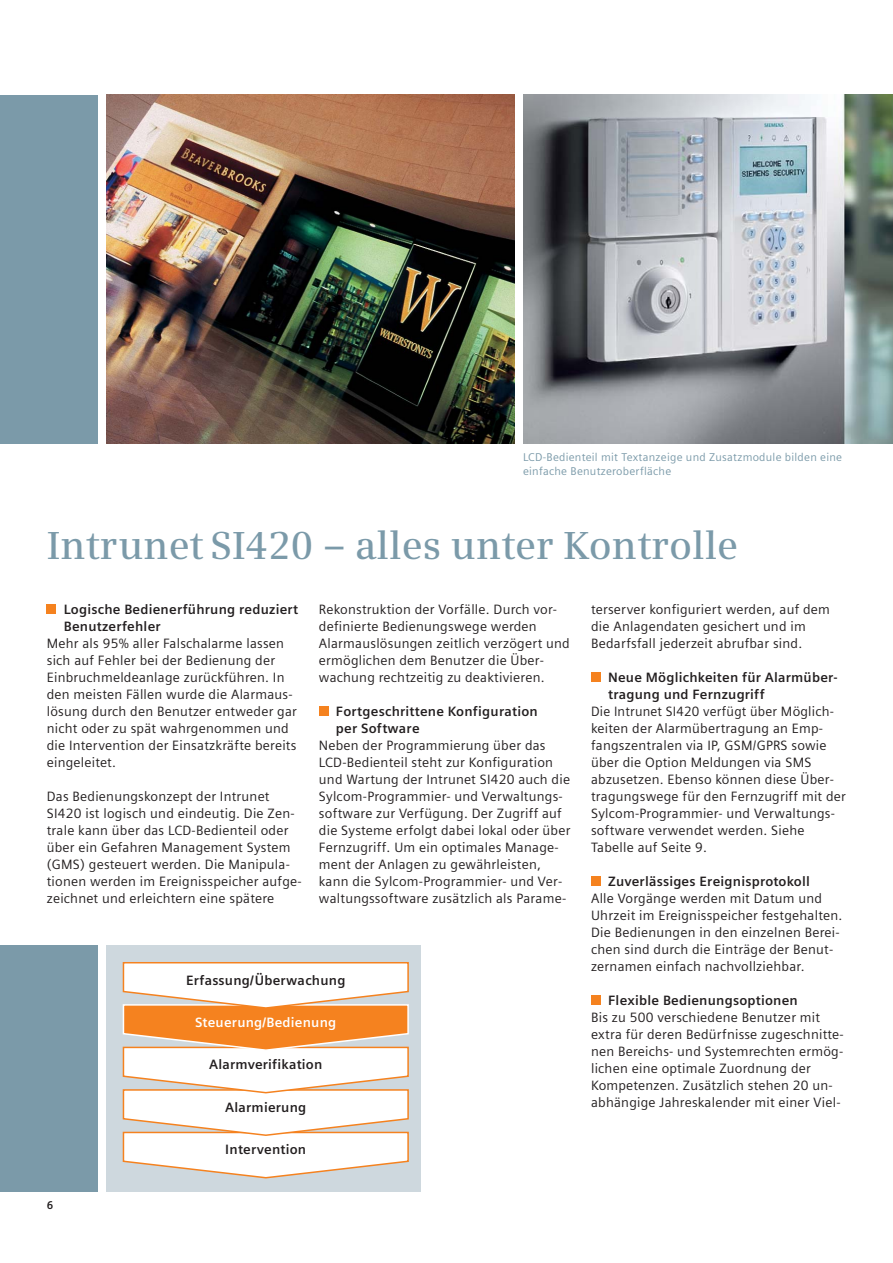
<style>
.page{position:relative;width:893px;height:1263px;background:#fff}
.page>*{position:absolute;margin:0;border:0;box-sizing:border-box;transform-origin:0 0}
.t1{font:600 39px "Siemens Serif OT";color:#7b9aa9}
.t2{font:13.5px/17px "Siemens Sans OT";letter-spacing:.015em;color:#231f20}
.t3{font:700 13.5px/17px "Siemens Sans OT";letter-spacing:.015em;color:#231f20}
.t4{font:700 13.5px "Siemens Sans OT";letter-spacing:.015em;color:#fff}
.t5{font:11.25px/14.9px "Siemens Sans OT";letter-spacing:.025em;color:#7b9aa9}
.t6{font:700 11.25px "Siemens Sans OT";color:#231f20}
</style>
<div class="page">
<img style="left:523px;top:95px;width:369px;height:349px">
<div style="left:47px;top:604px;width:9px;height:10px;background:#f5821f"></div>
<div style="left:319px;top:706px;width:9px;height:10px;background:#f5821f"></div>
<div style="left:0;top:95px;width:98px;height:349px;background:#7b9aa9"></div>
<img style="left:106px;top:95px;width:408px;height:349px">
<div style="left:591px;top:995px;width:9px;height:10px;background:#f5821f"></div>
<div style="left:591px;top:876px;width:9px;height:10px;background:#f5821f"></div>
<div style="left:591px;top:672px;width:9px;height:10px;background:#f5821f"></div>
<div style="left:0;top:945px;width:98px;height:247px;background:#7b9aa9"></div>
<div style="left:106px;top:945px;width:315px;height:247px;background:#ced8de"></div>
<svg style="left:123px;top:962px;width:286px;height:216px;background:#f6dfca"></svg>
<p class="t5" style="left:523px;top:450px;width:321px">LCD-Bedienteil mit Textanzeige und Zusatzmodule bilden eine einfache Benutzeroberfläche</p>
<h1 class="t1" style="left:47px;top:529px;width:693px">Intrunet SI420 – alles unter Kontrolle</h1>
<p class="t3" style="left:64px;top:602px;width:236px">Logische Bedienerführung reduziert<br>Benutzerfehler</p>
<p class="t2" style="left:47px;top:636px;width:252px">Mehr als 95% aller Falschalarme lassen sich auf Fehler bei der Bedienung der Einbruchmeldeanlage zurückführen. In den meisten Fällen wurde die Alarmaus&shy;lösung durch den Benutzer entweder gar nicht oder zu spät wahrgenommen und die Intervention der Einsatzkräfte bereits eingeleitet.</p>
<p class="t2" style="left:47px;top:789px;width:256px">Das Bedienungskonzept der Intrunet SI420 ist logisch und eindeutig. Die Zen&shy;trale kann über das LCD-Bedienteil oder über ein Gefahren Management System (GMS) gesteuert werden. Die Manipula&shy;tionen werden im Ereignisspeicher aufge&shy;zeichnet und erleichtern eine spätere</p>
<p class="t2" style="left:319px;top:602px;width:252px">Rekonstruktion der Vorfälle. Durch vor&shy;definierte Bedienungswege werden Alarmauslösungen zeitlich verzögert und ermöglichen dem Benutzer die Über&shy;wachung rechtzeitig zu deaktivieren.</p>
<p class="t3" style="left:336px;top:704px;width:203px">Fortgeschrittene Konfiguration per Software</p>
<p class="t2" style="left:319px;top:738px;width:253px">Neben der Programmierung über das LCD-Bedienteil steht zur Konfiguration und Wartung der Intrunet SI420 auch die Sylcom-Programmier- und Verwaltungs&shy;software zur Verfügung. Der Zugriff auf die Systeme erfolgt dabei lokal oder über Fernzugriff. Um ein optimales Manage&shy;ment der Anlagen zu gewährleisten, kann die Sylcom-Programmier- und Ver&shy;waltungssoftware zusätzlich als Parame-</p>
<p class="t3" style="left:186px;top:973px;width:161px">Erfassung/Überwachung</p>
<p class="t4" style="left:195px;top:1017px;width:143px">Steuerung/Bedienung</p>
<p class="t3" style="left:209px;top:1057px;width:115px">Alarmverifikation</p>
<p class="t3" style="left:225px;top:1100px;width:83px">Alarmierung</p>
<p class="t6" style="left:47px;top:1200px;width:8px">6</p>
<p class="t3" style="left:225px;top:1142px;width:82px">Intervention</p>
<p class="t2" style="left:591px;top:602px;width:240px">terserver konfiguriert werden, auf dem die Anlagendaten gesichert und im<br>Bedarfsfall jederzeit abrufbar sind.</p>
<p class="t3" style="left:608px;top:670px;width:231px">Neue Möglichkeiten für Alarmüber&shy;tragung und Fernzugriff</p>
<p class="t2" style="left:591px;top:704px;width:256px">Die Intrunet SI420 verfügt über Möglich&shy;keiten der Alarmübertragung an Emp&shy;fangszentralen via IP, GSM/GPRS sowie über die Option Meldungen via SMS abzusetzen. Ebenso können diese Über&shy;tragungswege für den Fernzugriff mit der Sylcom-Programmier- und Verwaltungs&shy;software verwendet werden. Siehe Tabelle auf Seite 9.</p>
<p class="t3" style="left:608px;top:874px;width:203px">Zuverlässiges Ereignisprotokoll</p>
<p class="t2" style="left:591px;top:891px;width:253px">Alle Vorgänge werden mit Datum und Uhrzeit im Ereignisspeicher festgehalten.<br>Die Bedienungen in den einzelnen Berei&shy;chen sind durch die Einträge der Benut&shy;zernamen einfach nachvollziehbar.</p>
<p class="t3" style="left:608px;top:993px;width:191px">Flexible Bedienungsoptionen</p>
<p class="t2" style="left:591px;top:1010px;width:254px">Bis zu 500 verschiedene Benutzer mit extra für deren Bedürfnisse zugeschnitte&shy;nen Bereichs- und Systemrechten ermög&shy;lichen eine optimale Zuordnung der Kompetenzen. Zusätzlich stehen 20 un&shy;abhängige Jahreskalender mit einer Viel-</p>
</div>
